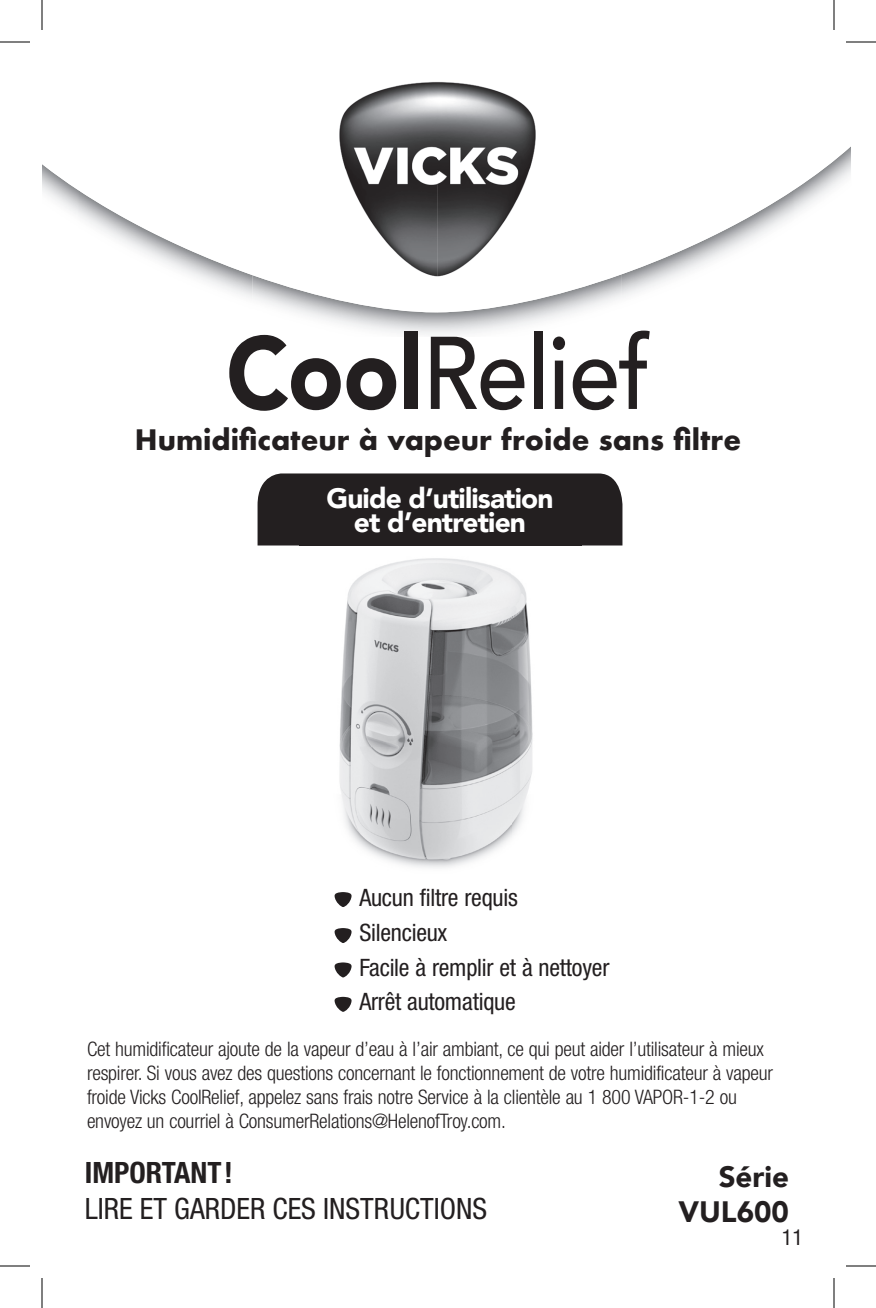
<style>
.page{position:relative;width:876px;height:1308px;background:#fff}
.page>*{position:absolute;margin:0;border:0;box-sizing:border-box;transform-origin:0 0}
.t1{font:500 102px "Avenir";letter-spacing:-.01em;color:#231f20;scale:.9 1}
.t2{font:condensed 29.4px "Helvetica Neue LT Std";color:#231f20}
.t3{font:900 29.4px/35.4px "Avenir";color:#231f20;text-align:right}
.t4{font:700 condensed 29.4px "Helvetica Neue LT Std";color:#231f20}
.t5{font:900 28px/24px "Avenir";letter-spacing:-.03em;color:#fff;text-align:center}
.t6{font:700 27.4px "Futura";color:#231f20}
.t7{font:condensed 24px/34.8px "Helvetica Neue LT Std";letter-spacing:-.01em;color:#231f20}
.t8{font:condensed 22px "Helvetica Neue LT Std";color:#231f20}
.t9{font:300 condensed 20px/24px "Helvetica Neue LT Std";letter-spacing:-.01em;color:#231f20}
.s1{font-weight:900}
</style>
<div class="page">
<svg style="left:42px;top:146px;width:809px;height:152px"></svg>
<div style="left:258px;top:473px;width:364px;height:73px;background:#231f20"></div>
<img style="left:253px;top:81px;width:369px;height:193px">
<img style="left:253px;top:274px;width:369px;height:61px">
<img style="left:300px;top:544px;width:282px;height:324px">
<svg style="left:334px;top:892px;width:18px;height:15px"></svg>
<svg style="left:334px;top:928px;width:18px;height:15px"></svg>
<svg style="left:334px;top:962px;width:18px;height:15px"></svg>
<svg style="left:334px;top:997px;width:18px;height:15px"></svg>
<hr style="left:0;top:42px;width:30px;height:1px;background:#000">
<hr style="left:846px;top:42px;width:30px;height:1px;background:#000">
<hr style="left:0;top:1266px;width:30px;height:1px;background:#000">
<hr style="left:846px;top:1266px;width:30px;height:1px;background:#000">
<hr style="left:42px;top:0;width:1px;height:30px;background:#000">
<hr style="left:42px;top:1278px;width:1px;height:30px;background:#000">
<hr style="left:834px;top:0;width:1px;height:30px;background:#000">
<hr style="left:834px;top:1278px;width:1px;height:30px;background:#000">
<h1 class="t1" style="left:226px;top:285px;width:472px"><span class="s1">Cool</span>Relief</h1>
<h3 class="t6" style="left:135px;top:420px;width:608px">Humidificateur à vapeur froide sans filtre</h3>
<h3 class="t5" style="left:326px;top:485px;width:229px">Guide d’utilisation et d’entretien</h3>
<p class="t7" style="left:359px;top:880px;width:252px">Aucun filtre requis<br>Silencieux<br>Facile à remplir et à nettoyer<br>Arrêt automatique</p>
<p class="t9" style="left:87px;top:1037px;width:687px">Cet humidificateur ajoute de la vapeur d’eau à l’air ambiant, ce qui peut aider l’utilisateur à mieux respirer. Si vous avez des questions concernant le fonctionnement de votre humidificateur à vapeur froide Vicks CoolRelief, appelez sans frais notre Service à la clientèle au 1 800 VAPOR-1-2 ou envoyez un courriel à ConsumerRelations@HelenofTroy.com.</p>
<h2 class="t4" style="left:85px;top:1155px;width:149px">IMPORTANT!</h2>
<h2 class="t2" style="left:85px;top:1191px;width:404px">LIRE ET GARDER CES INSTRUCTIONS</h2>
<h2 class="t3" style="left:678px;top:1158px;width:112px">Série<br>VUL600</h2>
<p class="t8" style="left:782px;top:1224px;width:23px">11</p>
</div>
